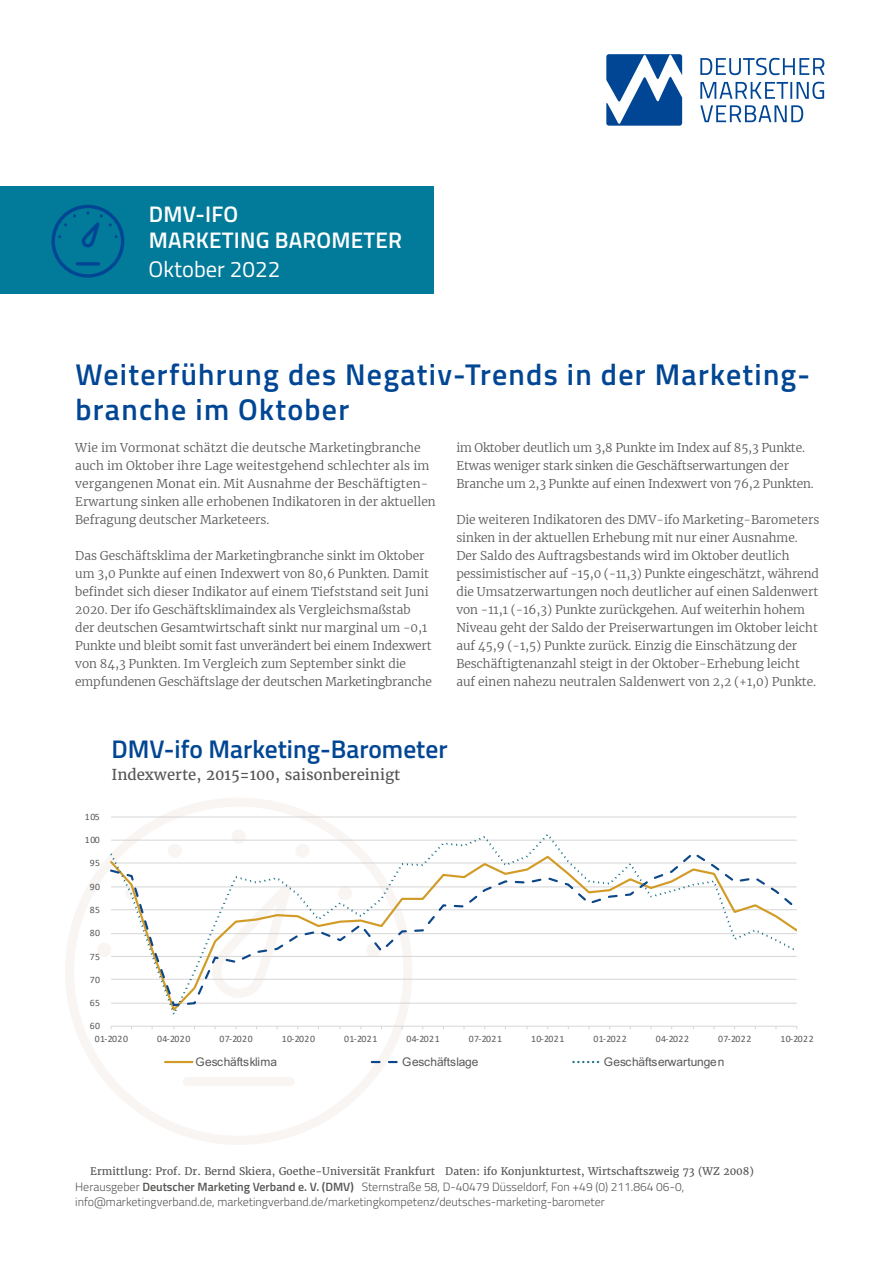
<style>
.page{position:relative;width:893px;height:1263px;background:#fff}
.page>*{position:absolute;margin:0;border:0;box-sizing:border-box;transform-origin:0 0}
.t1{font:600 30px/35.1px "Titillium Web";letter-spacing:.04em;color:#014694}
.t2{font:600 25.5px "Titillium Web";color:#014694}
.t3{font:600 22.5px/25.5px "Titillium Web";letter-spacing:.01em;color:#fff}
.t4{font:22.5px "Titillium Web";color:#fff}
.t5{font:15px "Merriweather";color:#575756}
.t6{font:300 12px/18px "Merriweather";color:#575756}
.t7{font:300 12px/15px "Titillium Web";color:#575756}
.t8{font:12px "Arial";letter-spacing:-.01em;color:#595959}
.t9{font:10.5px "Merriweather";color:#575756}
.t10{font:9.75px "Calibri";letter-spacing:.05em;color:#595959}
.s1{font-weight:600}
</style>
<div class="page">
<svg style="left:65px;top:798px;width:349px;height:346px"></svg>
<div style="left:97px;top:943px;width:14px;height:14px;background:#f6f1ef;border-radius:50%"></div>
<div style="left:232px;top:829px;width:14px;height:15px;background:#f6f1ef;border-radius:50%"></div>
<svg style="left:606px;top:54px;width:76px;height:72px"></svg>
<svg style="left:700px;top:58px;width:124px;height:17px"></svg>
<svg style="left:700px;top:82px;width:124px;height:17px"></svg>
<svg style="left:700px;top:105px;width:103px;height:17px"></svg>
<div style="left:0;top:186px;width:434px;height:107px;background:#027a99"></div>
<svg style="left:51px;top:204px;width:74px;height:74px"></svg>
<hr style="left:111px;top:840px;width:686px;height:1px;background:#d9d9d9">
<hr style="left:111px;top:816px;width:686px;height:1px;background:#d9d9d9">
<hr style="left:111px;top:1026px;width:686px;height:1px;background:#d9d9d9">
<svg style="left:111px;top:834px;width:683px;height:181px"></svg>
<hr style="left:165px;top:1061px;width:27px;height:2px;background:#d19b25">
<svg style="left:371px;top:1061px;width:10px;height:2px"></svg>
<svg style="left:388px;top:1061px;width:10px;height:2px"></svg>
<svg style="left:572px;top:1061px;width:27px;height:2px"></svg>
<h3 class="t3" style="left:149px;top:200px;width:255px">DMV-IFO<br>MARKETING BAROMETER</h3>
<h3 class="t4" style="left:149px;top:253px;width:133px">Oktober 2022</h3>
<h1 class="t1" style="left:75px;top:355px;width:736px">Weiterführung des Negativ-Trends in der Marketing&shy;branche im Oktober</h1>
<p class="t6" style="left:75px;top:438px;width:362px">Wie im Vormonat schätzt die deutsche Marketingbranche auch im Oktober ihre Lage weitestgehend schlechter als im vergangenen Monat ein. Mit Ausnahme der Beschäftigten-Erwartung sinken alle erhobenen Indikatoren in der aktuellen Befragung deutscher Marketeers.</p>
<p class="t6" style="left:75px;top:546px;width:358px">Das Geschäftsklima der Marketingbranche sinkt im Oktober um 3,0 Punkte auf einen Indexwert von 80,6 Punkten. Damit befindet sich dieser Indikator auf einem Tiefststand seit Juni 2020. Der ifo Geschäftsklimaindex als Vergleichsmaßstab der deutschen Gesamtwirtschaft sinkt nur marginal um -0,1<br>Punkte und bleibt somit fast unverändert bei einem Indexwert von 84,3 Punkten. Im Vergleich zum September sinkt die empfundenen Geschäftslage der deutschen Marketingbranche</p>
<p class="t6" style="left:456px;top:438px;width:359px">im Oktober deutlich um 3,8 Punkte im Index auf 85,3 Punkte.<br>Etwas weniger stark sinken die Geschäftserwartungen der<br>Branche um 2,3 Punkte auf einen Indexwert von 76,2 Punkten.</p>
<p class="t6" style="left:456px;top:510px;width:365px">Die weiteren Indikatoren des DMV-ifo Marketing-Barometers sinken in der aktuellen Erhebung mit nur einer Ausnahme.<br>Der Saldo des Auftragsbestands wird im Oktober deutlich pessimistischer auf -15,0 (-11,3) Punkte eingeschätzt, während die Umsatzerwartungen noch deutlicher auf einen Saldenwert von -11,1 (-16,3) Punkte zurückgehen. Auf weiterhin hohem Niveau geht der Saldo der Preiserwartungen im Oktober leicht auf 45,9 (-1,5) Punkte zurück. Einzig die Einschätzung der Beschäftigtenanzahl steigt in der Oktober-Erhebung leicht auf einen nahezu neutralen Saldenwert von 2,2 (+1,0) Punkte.</p>
<p class="t10" style="left:85px;top:809px;width:16px">105</p>
<p class="t10" style="left:85px;top:833px;width:16px">100</p>
<p class="t10" style="left:90px;top:856px;width:12px">95</p>
<p class="t10" style="left:90px;top:880px;width:12px">90</p>
<p class="t10" style="left:90px;top:903px;width:12px">85</p>
<p class="t10" style="left:90px;top:926px;width:12px">80</p>
<p class="t10" style="left:90px;top:950px;width:12px">75</p>
<p class="t10" style="left:90px;top:972px;width:12px">70</p>
<p class="t10" style="left:90px;top:996px;width:12px">65</p>
<p class="t10" style="left:90px;top:1019px;width:12px">60</p>
<h2 class="t2" style="left:111px;top:730px;width:338px">DMV-ifo Marketing-Barometer</h2>
<p class="t5" style="left:111px;top:765px;width:291px">Indexwerte, 2015=100, saisonbereinigt</p>
<p class="t10" style="left:95px;top:1032px;width:35px">01-2020</p>
<p class="t10" style="left:157px;top:1032px;width:35px">04-2020</p>
<p class="t10" style="left:219px;top:1032px;width:35px">07-2020</p>
<p class="t10" style="left:282px;top:1032px;width:35px">10-2020</p>
<p class="t10" style="left:344px;top:1032px;width:35px">01-2021</p>
<p class="t10" style="left:406px;top:1032px;width:35px">04-2021</p>
<p class="t10" style="left:469px;top:1032px;width:35px">07-2021</p>
<p class="t10" style="left:531px;top:1032px;width:35px">10-2021</p>
<p class="t10" style="left:593px;top:1032px;width:35px">01-2022</p>
<p class="t10" style="left:656px;top:1032px;width:35px">04-2022</p>
<p class="t10" style="left:718px;top:1032px;width:35px">07-2022</p>
<p class="t10" style="left:780px;top:1032px;width:35px">10-2022</p>
<p class="t8" style="left:195px;top:1054px;width:83px">Geschäftsklima</p>
<p class="t8" style="left:402px;top:1054px;width:78px">Geschäftslage</p>
<p class="t8" style="left:604px;top:1054px;width:122px">Geschäftserwartungen</p>
<p class="t9" style="left:90px;top:1164px;width:665px">Ermittlung: Prof. Dr. Bernd Skiera, Goethe-Universität Frankfurt Daten: ifo Konjunkturtest, Wirtschaftszweig 73 (WZ 2008)</p>
<p class="t7" style="left:75px;top:1179px;width:610px">Herausgeber <span class="s1">Deutscher Marketing Verband e. V. (DMV)</span> Sternstraße 58, D-40479 Düsseldorf, Fon +49 (0) 211.864 06-0, info@marketingverband.de, marketingverband.de/marketingkompetenz/deutsches-marketing-barometer</p>
</div>
